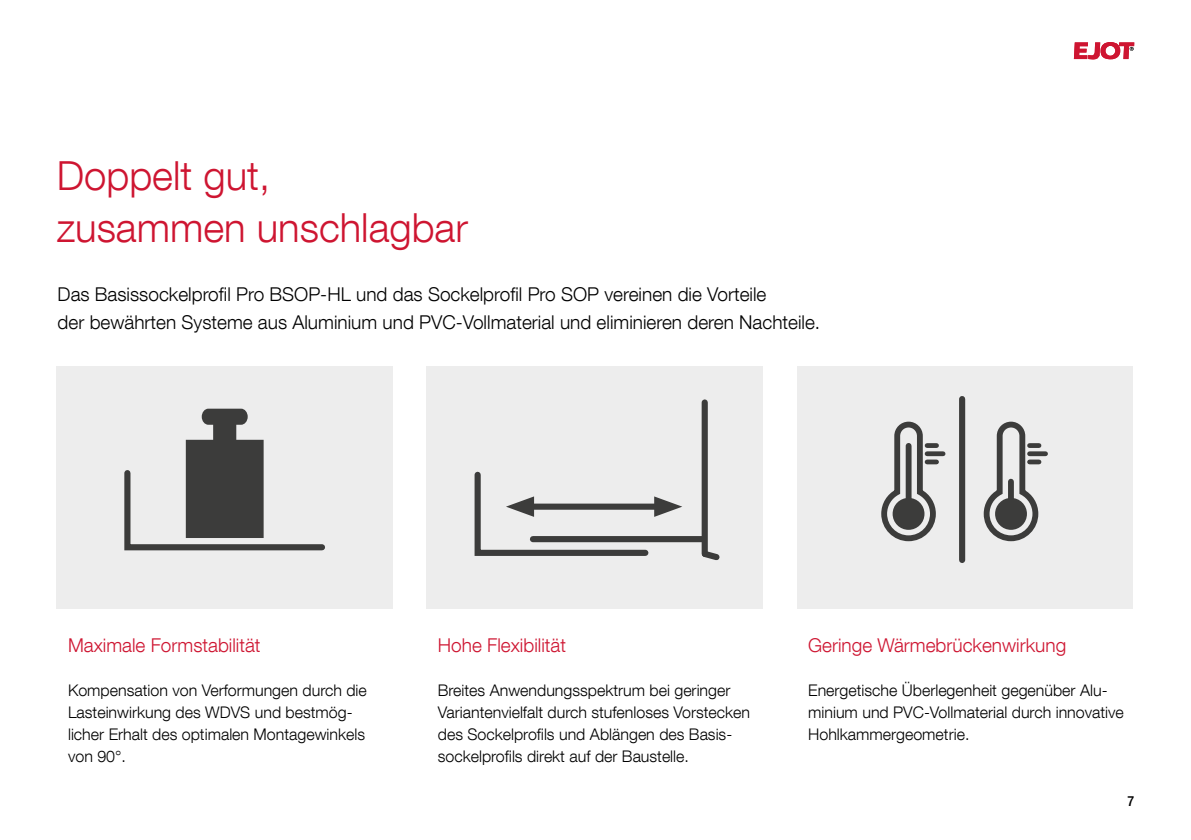
<style>
.page{position:relative;width:1191px;height:840px;background:#fff}
.page>*{position:absolute;margin:0;border:0;box-sizing:border-box;transform-origin:0 0}
.t1{font:300 40px/52px "Helvetica Neue LT Com";color:#ce1531}
.t2{font:300 19px/28px "Helvetica Neue LT Com";color:#000}
.t3{font:300 19px "Helvetica Neue LT Com";color:#ce1531}
.t4{font:300 16px/22px "Helvetica Neue LT Com";color:#000}
.t5{font:500 condensed 14px "Helvetica Neue LT Com";color:#000}
</style>
<div class="page">
<div style="left:426px;top:366px;width:337px;height:242px;background:#ededed"></div>
<div style="left:533px;top:535px;width:170px;height:7px;background:#3c3c3b"></div>
<svg style="left:474px;top:471px;width:208px;height:85px"></svg>
<div style="left:701px;top:402px;width:7px;height:151px;background:#3c3c3b"></div>
<svg style="left:701px;top:546px;width:19px;height:15px"></svg>
<div style="left:57px;top:366px;width:336px;height:242px;background:#ededed"></div>
<svg style="left:124px;top:408px;width:201px;height:143px"></svg>
<div style="left:797px;top:366px;width:335px;height:242px;background:#ededed"></div>
<div style="left:959px;top:399px;width:6px;height:160px;background:#3c3c3b"></div>
<svg style="left:881px;top:421px;width:57px;height:121px"></svg>
<div style="left:927px;top:451px;width:16px;height:5px;background:#3c3c3b"></div>
<div style="left:927px;top:459px;width:9px;height:5px;background:#3c3c3b"></div>
<svg style="left:983px;top:421px;width:58px;height:121px"></svg>
<div style="left:998px;top:500px;width:26px;height:26px;background:#3c3c3b;border-radius:50%"></div>
<div style="left:995px;top:497px;width:32px;height:32px;border:6px solid #3c3c3b;border-radius:50%"></div>
<div style="left:1008px;top:481px;width:6px;height:31px;background:#3c3c3b"></div>
<svg style="left:1029px;top:443px;width:10px;height:4px"></svg>
<div style="left:1029px;top:451px;width:16px;height:5px;background:#3c3c3b"></div>
<div style="left:1029px;top:459px;width:10px;height:5px;background:#3c3c3b"></div>
<svg style="left:1074px;top:42px;width:60px;height:17px"></svg>
<h1 class="t1" style="left:57px;top:149px;width:413px">Doppelt gut, zusammen unschlagbar</h1>
<p class="t2" style="left:58px;top:279px;width:764px">Das Basissockelprofil Pro BSOP-HL und das Sockelprofil Pro SOP vereinen die Vorteile<br>der bewährten Systeme aus Aluminium und PVC-Vollmaterial und eliminieren deren Nachteile.</p>
<p class="t3" style="left:68px;top:633px;width:194px">Maximale Formstabilität</p>
<p class="t4" style="left:68px;top:678px;width:300px">Kompensation von Verformungen durch die Lasteinwirkung des WDVS und bestmög&shy;licher Erhalt des optimalen Montagewinkels von 90°.</p>
<p class="t3" style="left:438px;top:633px;width:130px">Hohe Flexibilität</p>
<p class="t4" style="left:438px;top:678px;width:314px">Breites Anwendungsspektrum bei geringer Variantenvielfalt durch stufenloses Vorstecken des Sockelprofils und Ablängen des Basis&shy;sockelprofils direkt auf der Baustelle.</p>
<p class="t3" style="left:808px;top:633px;width:259px">Geringe Wärmebrückenwirkung</p>
<p class="t4" style="left:808px;top:678px;width:317px">Energetische Überlegenheit gegenüber Alu&shy;minium und PVC-Vollmaterial durch innovative<br>Hohlkammergeometrie.</p>
<p class="t5" style="left:1127px;top:792px;width:8px">7</p>
</div>
